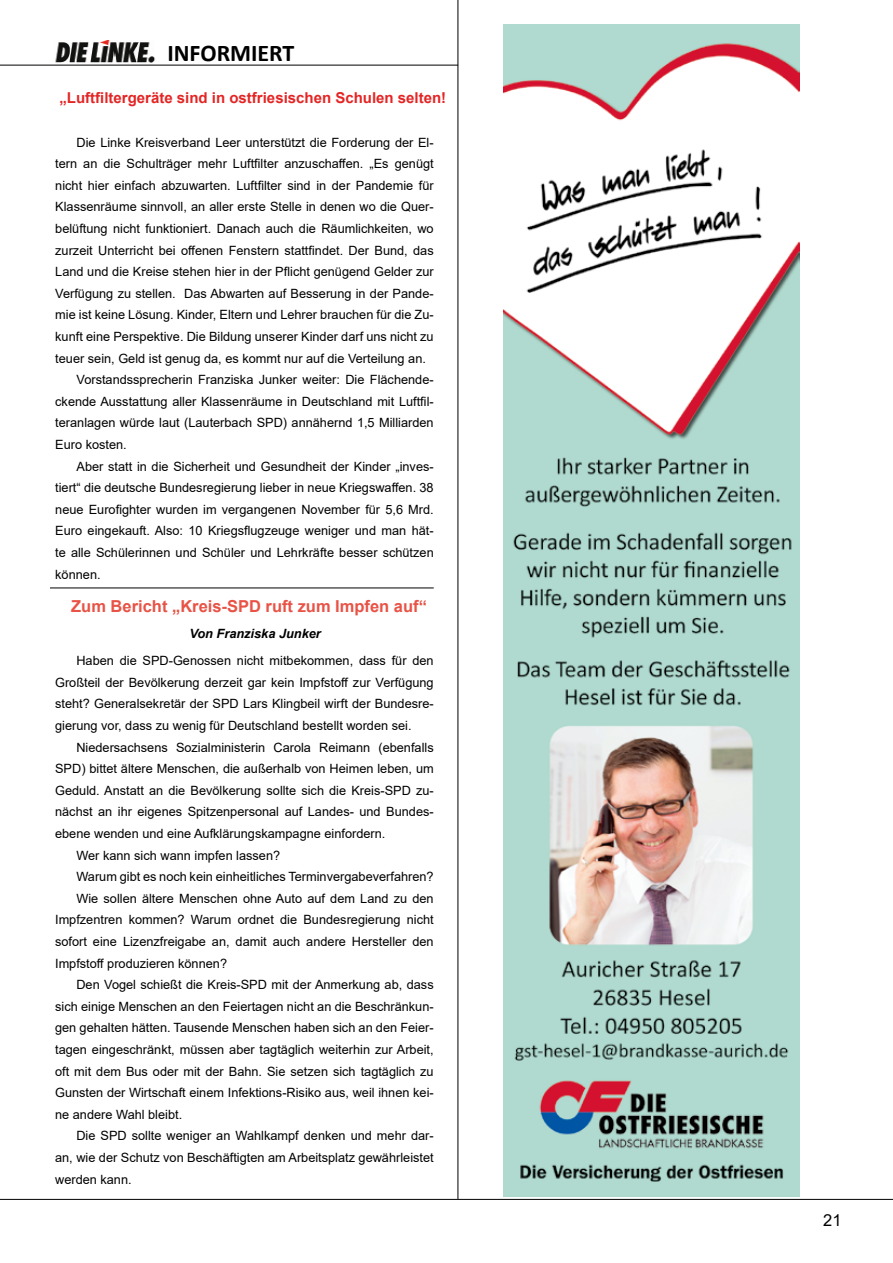
<style>
.page{position:relative;width:893px;height:1263px;background:#fff}
.page>*{position:absolute;margin:0;border:0;box-sizing:border-box;transform-origin:0 0}
.t1{font:700 24px "Calibri";color:#000}
.t2{font:700 16.5px "Arial";color:#e85346}
.t3{font:16.5px "Arial";color:#000}
.t4{font:700 15px "Arial";color:#e42525}
.t5{font:12.75px/21.6px "Arial";color:#000;text-align:justify}
.t6{font:italic 700 12.75px "Arial";color:#000}
</style>
<div class="page">
<img style="left:55px;top:41px;width:100px;height:22px">
<hr style="left:0;top:65px;width:458px;height:1px;background:#000">
<hr style="left:0;top:1199px;width:893px;height:1px;background:#000">
<hr style="left:50px;top:588px;width:384px;height:1px;background:#000">
<hr style="left:458px;top:0;width:1px;height:1199px;background:#000">
<img style="left:504px;top:25px;width:296px;height:1172px">
<h1 class="t1" style="left:167px;top:36px;width:129px">INFORMIERT</h1>
<p class="t4" style="left:59px;top:88px;width:388px">„Luftfiltergeräte sind in ostfriesischen Schulen selten!</p>
<p class="t5" style="left:77px;top:131px;width:359px">Die Linke Kreisverband Leer unterstützt die Forderung der El-</p>
<p class="t5" style="left:55px;top:153px;width:380px">tern an die Schulträger mehr Luftfilter anzuschaffen. „Es genügt</p>
<p class="t5" style="left:55px;top:174px;width:380px">nicht hier einfach abzuwarten. Luftfilter sind in der Pandemie für</p>
<p class="t5" style="left:55px;top:196px;width:380px">Klassenräume sinnvoll, an aller erste Stelle in denen wo die Quer-</p>
<p class="t5" style="left:55px;top:218px;width:380px">belüftung nicht funktioniert. Danach auch die Räumlichkeiten, wo</p>
<p class="t5" style="left:55px;top:239px;width:380px">zurzeit Unterricht bei offenen Fenstern stattfindet. Der Bund, das</p>
<p class="t5" style="left:55px;top:261px;width:380px">Land und die Kreise stehen hier in der Pflicht genügend Gelder zur</p>
<p class="t5" style="left:55px;top:282px;width:380px">Verfügung zu stellen. Das Abwarten auf Besserung in der Pande-</p>
<p class="t5" style="left:55px;top:304px;width:380px">mie ist keine Lösung. Kinder, Eltern und Lehrer brauchen für die Zu-</p>
<p class="t5" style="left:55px;top:326px;width:380px">kunft eine Perspektive. Die Bildung unserer Kinder darf uns nicht zu</p>
<p class="t5" style="left:55px;top:347px;width:372px">teuer sein, Geld ist genug da, es kommt nur auf die Verteilung an.</p>
<p class="t5" style="left:77px;top:369px;width:359px">Vorstandssprecherin Franziska Junker weiter: Die Flächende-</p>
<p class="t5" style="left:55px;top:390px;width:380px">ckende Ausstattung aller Klassenräume in Deutschland mit Luftfil-</p>
<p class="t5" style="left:55px;top:412px;width:380px">teranlagen würde laut (Lauterbach SPD) annähernd 1,5 Milliarden</p>
<p class="t5" style="left:55px;top:434px;width:73px">Euro kosten.</p>
<p class="t5" style="left:77px;top:455px;width:359px">Aber statt in die Sicherheit und Gesundheit der Kinder „inves-</p>
<p class="t5" style="left:55px;top:477px;width:380px">tiert“ die deutsche Bundesregierung lieber in neue Kriegswaffen. 38</p>
<p class="t5" style="left:55px;top:498px;width:380px">neue Eurofighter wurden im vergangenen November für 5,6 Mrd.</p>
<p class="t5" style="left:55px;top:520px;width:380px">Euro eingekauft. Also: 10 Kriegsflugzeuge weniger und man hät-</p>
<p class="t5" style="left:55px;top:542px;width:380px">te alle Schülerinnen und Schüler und Lehrkräfte besser schützen</p>
<p class="t5" style="left:55px;top:563px;width:47px">können.</p>
<p class="t2" style="left:71px;top:595px;width:357px">Zum Bericht „Kreis-SPD ruft zum Impfen auf“</p>
<p class="t6" style="left:189px;top:624px;width:133px">Von Franziska Junker</p>
<p class="t5" style="left:55px;top:650px;width:380px;text-indent:21px">Haben die SPD-Genossen nicht mitbekommen, dass für den Großteil der Bevölkerung derzeit gar kein Impfstoff zur Verfügung steht? Generalsekretär der SPD Lars Klingbeil wirft der Bundesre&shy;gierung vor, dass zu wenig für Deutschland bestellt worden sei.</p>
<p class="t5" style="left:76px;top:736px;width:359px">Niedersachsens Sozialministerin Carola Reimann (ebenfalls</p>
<p class="t5" style="left:55px;top:758px;width:380px">SPD) bittet ältere Menschen, die außerhalb von Heimen leben, um</p>
<p class="t5" style="left:55px;top:779px;width:380px">Geduld. Anstatt an die Bevölkerung sollte sich die Kreis-SPD zu-</p>
<p class="t5" style="left:55px;top:801px;width:380px">nächst an ihr eigenes Spitzenpersonal auf Landes- und Bundes-</p>
<p class="t5" style="left:55px;top:822px;width:332px">ebene wenden und eine Aufklärungskampagne einfordern.</p>
<p class="t5" style="left:76px;top:844px;width:205px">Wer kann sich wann impfen lassen?</p>
<p class="t5" style="left:76px;top:866px;width:359px">Warum gibt es noch kein einheitliches Terminvergabeverfahren?</p>
<p class="t5" style="left:76px;top:887px;width:359px">Wie sollen ältere Menschen ohne Auto auf dem Land zu den</p>
<p class="t5" style="left:55px;top:909px;width:380px">Impfzentren kommen? Warum ordnet die Bundesregierung nicht</p>
<p class="t5" style="left:55px;top:930px;width:380px">sofort eine Lizenzfreigabe an, damit auch andere Hersteller den</p>
<p class="t5" style="left:55px;top:952px;width:173px">Impfstoff produzieren können?</p>
<p class="t5" style="left:76px;top:974px;width:359px">Den Vogel schießt die Kreis-SPD mit der Anmerkung ab, dass</p>
<p class="t5" style="left:55px;top:995px;width:380px">sich einige Menschen an den Feiertagen nicht an die Beschränkun-</p>
<p class="t5" style="left:55px;top:1017px;width:380px">gen gehalten hätten. Tausende Menschen haben sich an den Feier-</p>
<p class="t5" style="left:55px;top:1038px;width:380px">tagen eingeschränkt, müssen aber tagtäglich weiterhin zur Arbeit,</p>
<p class="t5" style="left:55px;top:1060px;width:380px">oft mit dem Bus oder mit der Bahn. Sie setzen sich tagtäglich zu</p>
<p class="t5" style="left:55px;top:1082px;width:380px">Gunsten der Wirtschaft einem Infektions-Risiko aus, weil ihnen kei-</p>
<p class="t5" style="left:55px;top:1103px;width:129px">ne andere Wahl bleibt.</p>
<p class="t5" style="left:76px;top:1125px;width:359px">Die SPD sollte weniger an Wahlkampf denken und mehr dar-</p>
<p class="t5" style="left:55px;top:1146px;width:380px">an, wie der Schutz von Beschäftigten am Arbeitsplatz gewährleistet</p>
<p class="t5" style="left:55px;top:1168px;width:78px">werden kann.</p>
<p class="t3" style="left:823px;top:1209px;width:20px">21</p>
</div>
